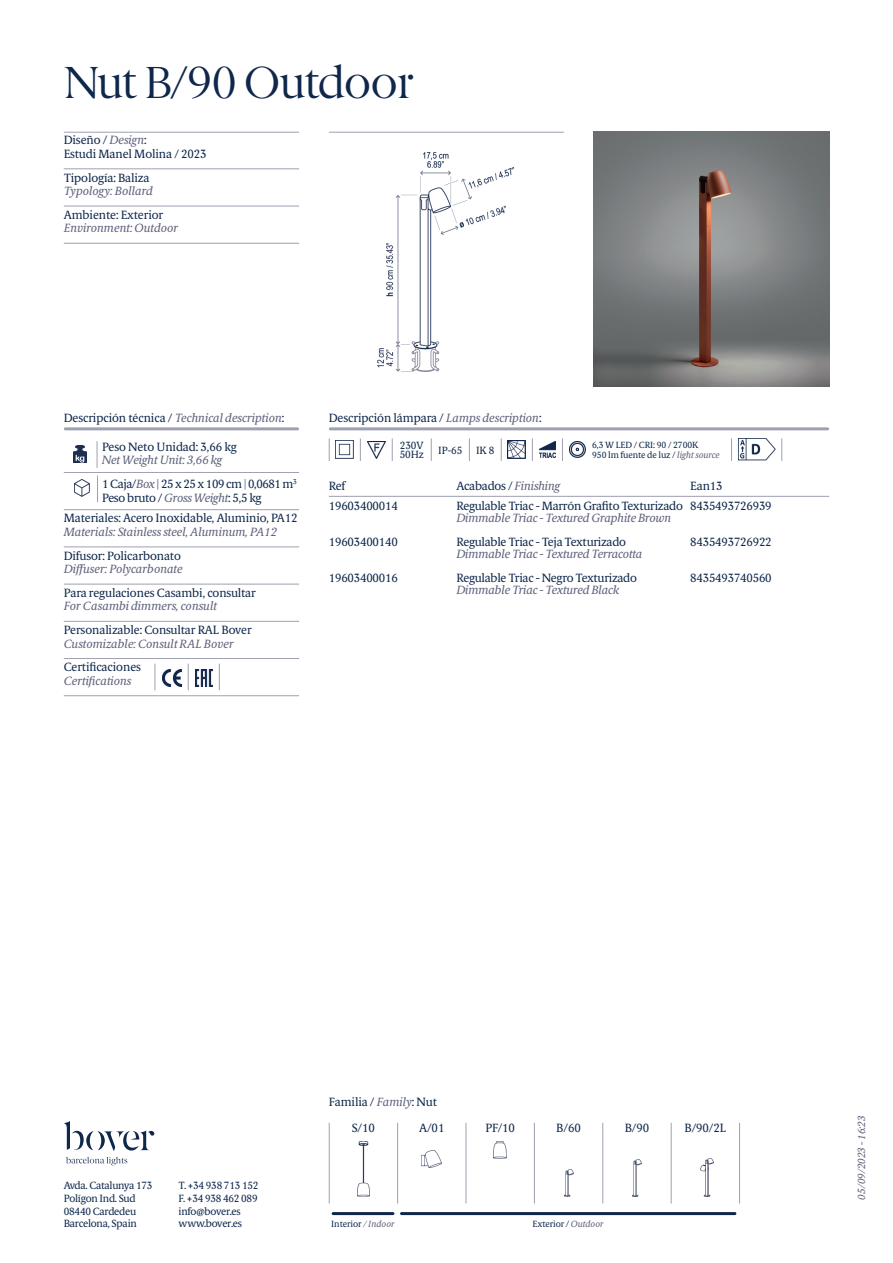
<style>
.page{position:relative;width:893px;height:1263px;background:#fff}
.page>*{position:absolute;margin:0;border:0;box-sizing:border-box;transform-origin:0 0}
.t1{font:45px "Berlingske Serif";letter-spacing:-.025em;color:#0e274b}
.t2{font:12px/25.5px "Berlingske Serif Tx";letter-spacing:-.02em;color:#0e274b}
.t3{font:italic 12px "Berlingske Serif Tx";letter-spacing:-.02em;color:#5f627c}
.t4{font:10.5px/12.8px "Berlingske Serif Tx";letter-spacing:-.025em;color:#0e274b}
.t5{font:italic 10.5px "Berlingske Serif Tx";letter-spacing:-.01em;color:#5f627c}
.t6{font:9px/10.8px "Berlingske Serif Tx";letter-spacing:-.01em;color:#0e274b}
.s1{font-style:italic;color:#5f627c}
</style>
<div class="page">
<img style="left:422px;top:1150px;width:20px;height:18px">
<img style="left:358px;top:1142px;width:11px;height:54px">
<img style="left:564px;top:1169px;width:9px;height:27px">
<img style="left:632px;top:1159px;width:9px;height:37px">
<img style="left:701px;top:1158px;width:12px;height:38px">
<img style="left:494px;top:1142px;width:12px;height:16px">
<hr style="left:329px;top:1123px;width:1px;height:80px;background:#9fa0b1">
<hr style="left:397px;top:1123px;width:1px;height:80px;background:#9fa0b1">
<hr style="left:466px;top:1123px;width:1px;height:80px;background:#9fa0b1">
<hr style="left:534px;top:1123px;width:1px;height:80px;background:#9fa0b1">
<hr style="left:602px;top:1123px;width:1px;height:80px;background:#9fa0b1">
<hr style="left:671px;top:1123px;width:1px;height:80px;background:#9fa0b1">
<hr style="left:739px;top:1123px;width:1px;height:80px;background:#9fa0b1">
<hr style="left:333px;top:1212px;width:60px;height:3px;background:#0e274b">
<hr style="left:401px;top:1212px;width:334px;height:3px;background:#0e274b">
<svg style="left:781px;top:439px;width:1px;height:22px"></svg>
<hr style="left:64px;top:168px;width:235px;height:1px;background:#9fa0b1">
<hr style="left:64px;top:206px;width:235px;height:1px;background:#9fa0b1">
<hr style="left:64px;top:243px;width:235px;height:1px;background:#9fa0b1">
<hr style="left:64px;top:132px;width:235px;height:1px;background:#9fa0b1">
<hr style="left:64px;top:472px;width:235px;height:1px;background:#9fa0b1">
<hr style="left:64px;top:509px;width:235px;height:1px;background:#9fa0b1">
<hr style="left:64px;top:546px;width:235px;height:1px;background:#9fa0b1">
<hr style="left:64px;top:584px;width:235px;height:1px;background:#9fa0b1">
<hr style="left:64px;top:621px;width:235px;height:1px;background:#9fa0b1">
<hr style="left:64px;top:658px;width:235px;height:1px;background:#9fa0b1">
<hr style="left:64px;top:695px;width:235px;height:1px;background:#9fa0b1">
<img style="left:74px;top:446px;width:13px;height:17px">
<svg style="left:97px;top:442px;width:1px;height:26px"></svg>
<img style="left:74px;top:480px;width:15px;height:17px">
<svg style="left:97px;top:476px;width:1px;height:26px"></svg>
<svg style="left:155px;top:664px;width:1px;height:26px"></svg>
<img style="left:162px;top:669px;width:19px;height:17px">
<svg style="left:188px;top:664px;width:1px;height:26px"></svg>
<img style="left:195px;top:669px;width:17px;height:17px">
<svg style="left:219px;top:664px;width:1px;height:26px"></svg>
<hr style="left:65px;top:427px;width:233px;height:3px;background:#9fa0b1">
<img style="left:377px;top:152px;width:138px;height:219px">
<hr style="left:329px;top:132px;width:235px;height:1px;background:#9fa0b1">
<svg style="left:469px;top:439px;width:1px;height:22px"></svg>
<svg style="left:501px;top:439px;width:1px;height:22px"></svg>
<svg style="left:532px;top:439px;width:1px;height:22px"></svg>
<svg style="left:431px;top:439px;width:1px;height:22px"></svg>
<svg style="left:392px;top:439px;width:1px;height:22px"></svg>
<svg style="left:329px;top:439px;width:1px;height:22px"></svg>
<svg style="left:360px;top:439px;width:1px;height:22px"></svg>
<img style="left:367px;top:441px;width:18px;height:17px">
<svg style="left:731px;top:439px;width:1px;height:22px"></svg>
<img style="left:569px;top:441px;width:17px;height:17px">
<svg style="left:562px;top:439px;width:1px;height:22px"></svg>
<hr style="left:330px;top:427px;width:498px;height:3px;background:#9fa0b1">
<img style="left:539px;top:442px;width:17px;height:16px">
<img style="left:508px;top:441px;width:18px;height:17px">
<img style="left:738px;top:439px;width:37px;height:21px">
<img style="left:336px;top:441px;width:18px;height:17px">
<img style="left:594px;top:132px;width:235px;height:255px">
<svg style="left:66px;top:1157px;width:61px;height:8px"></svg>
<svg style="left:64px;top:1121px;width:90px;height:29px"></svg>
<hr style="left:329px;top:496px;width:500px;height:1px;background:#9fa0b1">
<h1 class="t1" style="left:64px;top:53px;width:351px">Nut B/90 Outdoor</h1>
<p class="t2" style="left:64px;top:133px;width:144px;line-height:13.5px">Diseño / <span class="s1">Design</span>:<br>Estudi Manel Molina / 2023</p>
<p class="t2" style="left:64px;top:165px;width:87px">Tipología: Baliza</p>
<p class="t3" style="left:64px;top:182px;width:91px">Typology: Bollard</p>
<p class="t2" style="left:64px;top:202px;width:101px">Ambiente: Exterior</p>
<p class="t3" style="left:64px;top:220px;width:116px">Environment: Outdoor</p>
<p class="t2" style="left:64px;top:405px;width:222px">Descripción técnica / <span class="s1">Technical description</span>:</p>
<p class="t2" style="left:102px;top:434px;width:136px">Peso Neto Unidad: 3,66 kg</p>
<p class="t2" style="left:102px;top:448px;width:196px;line-height:23.7px"><span class="s1">Net Weight Unit: 3,66 kg<br></span>1 Caja/<span class="s1">Box</span> | 25 x 25 x 109 cm | 0,0681 m<sup>3</sup></p>
<p class="t2" style="left:64px;top:487px;width:235px;line-height:20.7px;text-align:center">Peso bruto / <span class="s1">Gross Weight</span>: 5,5 kg<br>Materiales: Acero Inoxidable, Aluminio, PA12</p>
<p class="t3" style="left:64px;top:523px;width:215px">Materials: Stainless steel, Aluminum, PA12</p>
<p class="t2" style="left:64px;top:543px;width:119px">Difusor: Policarbonato</p>
<p class="t3" style="left:64px;top:560px;width:121px">Diffuser: Polycarbonate</p>
<p class="t2" style="left:64px;top:580px;width:194px">Para regulaciones Casambi, consultar</p>
<p class="t3" style="left:64px;top:598px;width:155px">For Casambi dimmers, consult</p>
<p class="t2" style="left:64px;top:617px;width:189px">Personalizable: Consultar RAL Bover</p>
<p class="t3" style="left:64px;top:635px;width:172px">Customizable: Consult RAL Bover</p>
<p class="t2" style="left:64px;top:654px;width:79px">Certificaciones</p>
<p class="t3" style="left:64px;top:672px;width:69px">Certifications</p>
<p class="t2" style="left:329px;top:405px;width:214px">Descripción lámpara / <span class="s1">Lamps description</span>:</p>
<p class="t4" style="left:400px;top:441px;width:26px;line-height:9px">230V<br>50Hz</p>
<p class="t4" style="left:476px;top:444px;width:20px">IK 8</p>
<p class="t4" style="left:438px;top:444px;width:26px">IP-65</p>
<p class="t6" style="left:592px;top:439px;width:129px">6,3 W LED / CRI: 90 / 2700K<br>950 lm fuente de luz / <span class="s1">light source</span></p>
<p class="t2" style="left:329px;top:473px;width:18px">Ref</p>
<p class="t2" style="left:456px;top:473px;width:105px">Acabados / <span class="s1">Finishing</span></p>
<p class="t2" style="left:690px;top:473px;width:34px">Ean13</p>
<p class="t2" style="left:329px;top:493px;width:71px">19603400014</p>
<p class="t2" style="left:456px;top:493px;width:317px">Regulable Triac - Marrón Grafito Texturizado 8435493726939</p>
<p class="t3" style="left:456px;top:509px;width:216px">Dimmable Triac - Textured Graphite Brown</p>
<p class="t2" style="left:329px;top:529px;width:71px">19603400140</p>
<p class="t2" style="left:456px;top:529px;width:171px">Regulable Triac - Teja Texturizado</p>
<p class="t2" style="left:690px;top:529px;width:83px">8435493726922</p>
<p class="t3" style="left:456px;top:545px;width:188px">Dimmable Triac - Textured Terracotta</p>
<p class="t2" style="left:329px;top:565px;width:71px">19603400016</p>
<p class="t2" style="left:456px;top:565px;width:182px">Regulable Triac - Negro Texturizado</p>
<p class="t2" style="left:690px;top:565px;width:83px">8435493740560</p>
<p class="t3" style="left:456px;top:581px;width:165px">Dimmable Triac - Textured Black</p>
<p class="t4" style="left:64px;top:1179px;width:90px">Avda. Catalunya 173<br>Polígon Ind. Sud<br>08440 Cardedeu<br>Barcelona, Spain</p>
<p class="t4" style="left:179px;top:1179px;width:81px">T. +34 938 713 152<br>F. +34 938 462 089 info@bover.es www.bover.es</p>
<p class="t2" style="left:352px;top:1089px;width:86px;text-indent:-23px">Familia / <span class="s1">Family</span>: Nut<br>S/10</p>
<p class="t2" style="left:419px;top:1115px;width:27px">A/01</p>
<p class="t2" style="left:485px;top:1115px;width:31px">PF/10</p>
<p class="t2" style="left:556px;top:1115px;width:26px">B/60</p>
<p class="t2" style="left:625px;top:1115px;width:26px">B/90</p>
<p class="t2" style="left:684px;top:1115px;width:43px">B/90/2L</p>
<p class="t6" style="left:331px;top:1219px;width:65px">Interior <span class="s1">/ Indoor</span></p>
<p class="t6" style="left:532px;top:1219px;width:73px">Exterior / <span class="s1">Outdoor</span></p>
<p class="t5" style="left:854px;top:1199px;width:86px;rotate:-90deg">05/09/2023 - 16:23</p>
</div>
